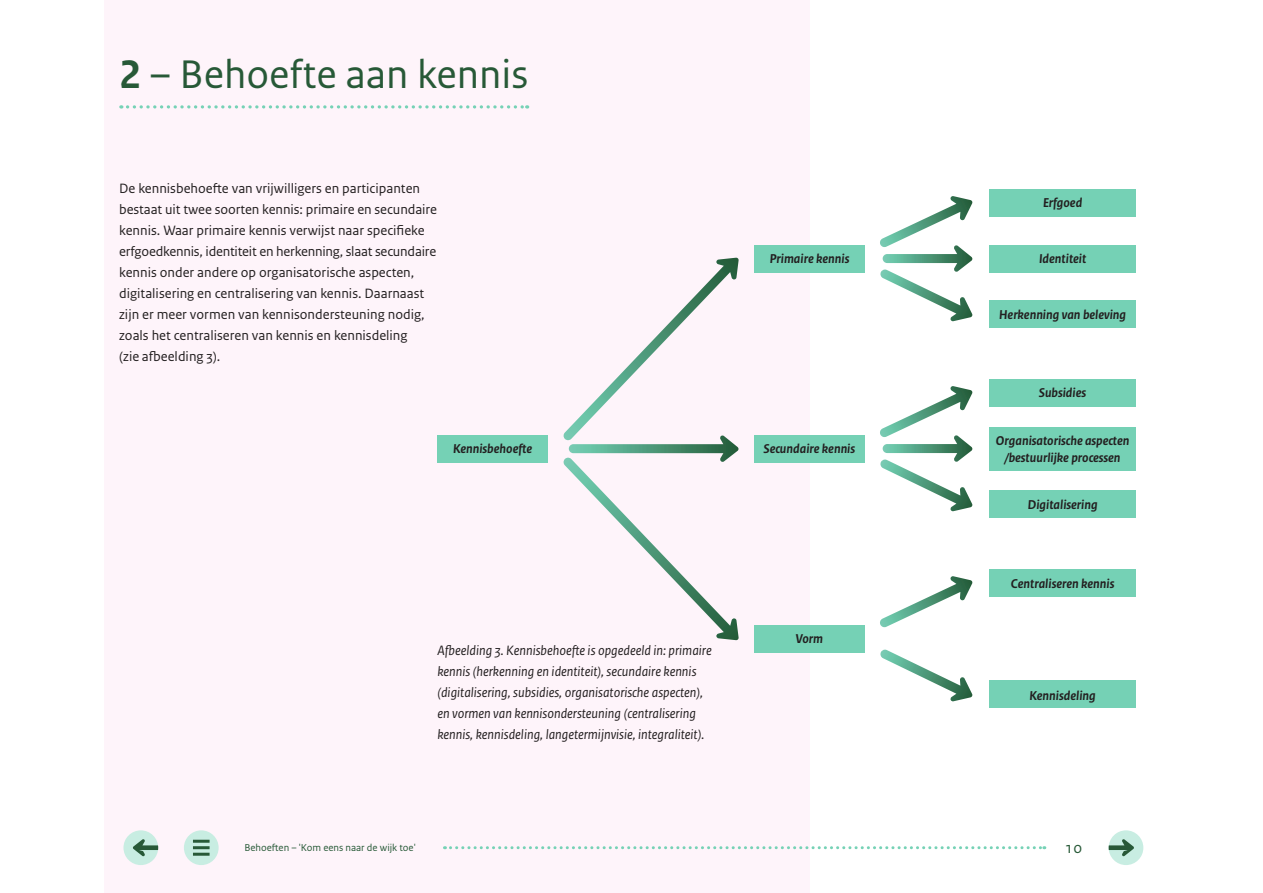
<style>
.page{position:relative;width:1263px;height:893px;background:#fff}
.page>*{position:absolute;margin:0;border:0;box-sizing:border-box;transform-origin:0 0}
.H2_groen{font:42px "Rijksoverheid Sans Text";color:#275937}
.t1{font:16.5px "Rijksoverheid Sans Text";color:#275937}
.p_lopende{font:14.25px/21px "Rijksoverheid Sans Text";color:#231f20}
.t2{font:italic 14.25px/21px "Rijksoverheid Sans Text";color:#231f20}
.t3{font:italic 700 13.5px/16.5px "Rijksoverheid Sans Text";color:#231f20;text-align:center}
.t4{font:10.5px "Rijksoverheid Sans Text";color:#275937}
.s1{font-weight:700}
</style>
<div class="page">
<div style="left:104px;top:0;width:706px;height:893px;background:#fef4fa"></div>
<svg style="left:128px;top:105px;width:400px;height:4px"></svg>
<div style="left:437px;top:435px;width:111px;height:27px;background:#75d1b5"></div>
<div style="left:754px;top:245px;width:111px;height:27px;background:#75d1b5"></div>
<div style="left:754px;top:435px;width:111px;height:27px;background:#75d1b5"></div>
<div style="left:754px;top:625px;width:111px;height:27px;background:#75d1b5"></div>
<div style="left:989px;top:189px;width:147px;height:27px;background:#75d1b5"></div>
<div style="left:989px;top:245px;width:147px;height:27px;background:#75d1b5"></div>
<div style="left:989px;top:300px;width:147px;height:28px;background:#75d1b5"></div>
<div style="left:989px;top:379px;width:147px;height:27px;background:#75d1b5"></div>
<div style="left:989px;top:427px;width:147px;height:43px;background:#75d1b5"></div>
<div style="left:989px;top:491px;width:147px;height:27px;background:#75d1b5"></div>
<div style="left:989px;top:569px;width:147px;height:27px;background:#75d1b5"></div>
<svg style="left:563px;top:258px;width:176px;height:382px"></svg>
<svg style="left:880px;top:196px;width:92px;height:125px"></svg>
<svg style="left:880px;top:386px;width:92px;height:125px"></svg>
<svg style="left:880px;top:576px;width:92px;height:52px"></svg>
<svg style="left:880px;top:650px;width:92px;height:52px"></svg>
<div style="left:989px;top:681px;width:147px;height:27px;background:#75d1b5"></div>
<svg style="left:444px;top:846px;width:601px;height:3px"></svg>
<div style="left:1109px;top:830px;width:34px;height:35px;background:#c8ede2;border-radius:50%"></div>
<svg style="left:1109px;top:839px;width:25px;height:17px"></svg>
<div style="left:123px;top:830px;width:35px;height:35px;background:#c8ede2;border-radius:50%"></div>
<svg style="left:133px;top:839px;width:25px;height:17px"></svg>
<div style="left:184px;top:830px;width:35px;height:35px;background:#c8ede2;border-radius:50%"></div>
<hr style="left:193px;top:846px;width:17px;height:3px;background:#275937">
<hr style="left:193px;top:840px;width:17px;height:3px;background:#275937">
<hr style="left:193px;top:853px;width:17px;height:3px;background:#275937">
<h2 class="H2_groen" style="left:119px;top:50px;width:411px"><span class="s1">2</span> – Behoefte aan kennis</h2>
<p class="p_lopende" style="left:119px;top:178px;width:319px">De kennisbehoefte van vrijwilligers en participanten bestaat uit twee soorten kennis: primaire en secundaire kennis. Waar primaire kennis verwijst naar specifieke erfgoedkennis, identiteit en herkenning, slaat secundaire kennis onder andere op organisatorische aspecten, digitalisering en centralisering van kennis. Daarnaast zijn er meer vormen van kennisondersteuning nodig, zoals het centraliseren van kennis en kennisdeling<br>(zie afbeelding 3).</p>
<p class="t3" style="left:453px;top:441px;width:81px">Kennisbehoefte</p>
<p class="t3" style="left:770px;top:251px;width:81px">Primaire kennis</p>
<p class="t3" style="left:764px;top:441px;width:93px">Secundaire kennis</p>
<p class="t2" style="left:437px;top:640px;width:276px">Afbeelding 3. Kennisbehoefte is opgedeeld in: primaire kennis (herkenning en identiteit), secundaire kennis (digitalisering, subsidies, organisatorische aspecten), en vormen van kennisondersteuning (centralisering kennis, kennisdeling, langetermijnvisie, integraliteit).</p>
<p class="t3" style="left:796px;top:631px;width:29px">Vorm</p>
<p class="t3" style="left:1043px;top:195px;width:41px">Erfgoed</p>
<p class="t3" style="left:1039px;top:251px;width:49px">Identiteit</p>
<p class="t3" style="left:999px;top:306px;width:129px">Herkenning van beleving</p>
<p class="t3" style="left:1039px;top:385px;width:48px">Subsidies</p>
<p class="t3" style="left:996px;top:433px;width:135px">Organisatorische aspecten /bestuurlijke processen</p>
<p class="t3" style="left:1028px;top:496px;width:71px">Digitalisering</p>
<p class="t3" style="left:1011px;top:576px;width:105px">Centraliseren kennis</p>
<p class="t3" style="left:1029px;top:687px;width:68px">Kennisdeling</p>
<p class="t4" style="left:244px;top:841px;width:173px">Behoeften – 'Kom eens naar de wijk toe'</p>
<p class="t1" style="left:1065px;top:838px;width:19px">10</p>
</div>
